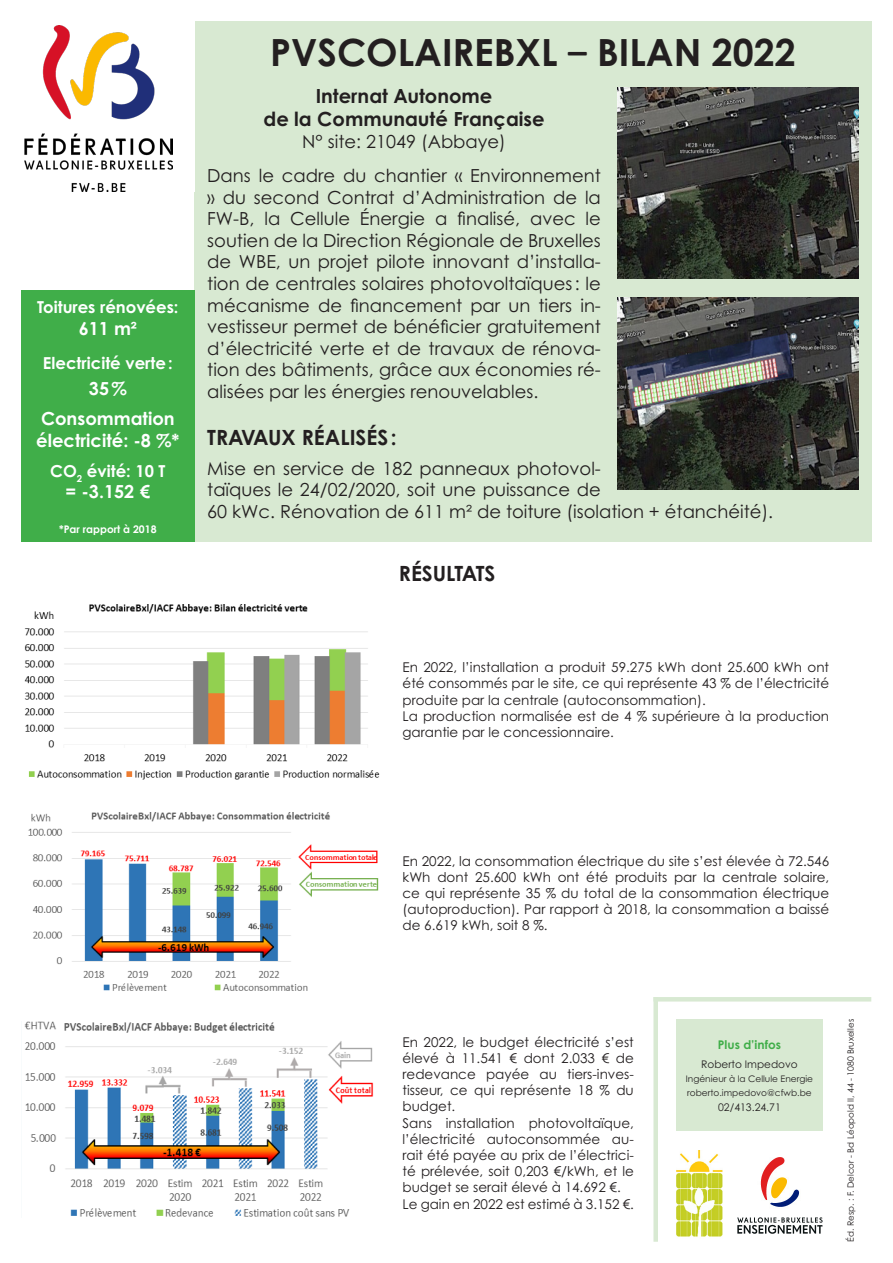
<style>
.page{position:relative;width:893px;height:1263px;background:#fff}
.page>*{position:absolute;margin:0;border:0;box-sizing:border-box;transform-origin:0 0}
.t1{font:700 37.5px "Century Gothic Pro";color:#231f20}
.t2{font:700 21px "Century Gothic Pro";color:#231f20}
.t3{font:700 19.5px/23.4px "Century Gothic Pro";color:#231f20;text-align:center}
.t4{font:18px/21.6px "Century Gothic Pro";color:#231f20;text-align:justify}
.t5{font:700 18px/21.6px "Century Gothic Pro";color:#fff}
.t6{font:700 16.5px "Century Gothic Pro";color:#fff}
.t7{font:13.5px/16.2px "Century Gothic Pro";color:#231f20;text-align:justify}
.t8{font:700 12px "Century Gothic Pro";color:#40ae49}
.t9{font:10.5px "Century Gothic Pro";color:#231f20}
.t10{font:700 10.5px "Century Gothic Pro";color:#fff}
.t11{font:9px "Century Gothic Pro";color:#231f20}
.t12{font:8.7px "Century Gothic Pro";color:#231f20}
.s1{font-family:"Calibri"}
</style>
<div class="page">
<div style="left:194px;top:21px;width:678px;height:521px;background:#d8e9d2"></div>
<div style="left:676px;top:1019px;width:147px;height:112px;background:#d8e9d2"></div>
<img style="left:676px;top:1150px;width:47px;height:87px">
<div style="left:653px;top:997px;width:5px;height:245px;background:#d8e9d2"></div>
<hr style="left:653px;top:997px;width:218px;height:4px;background:#d8e9d2">
<img style="left:618px;top:87px;width:241px;height:192px">
<img style="left:618px;top:298px;width:241px;height:191px">
<img style="left:24px;top:1021px;width:350px;height:196px">
<img style="left:28px;top:812px;width:351px;height:179px">
<img style="left:25px;top:604px;width:355px;height:176px">
<img style="left:738px;top:1157px;width:85px;height:76px">
<div style="left:21px;top:290px;width:173px;height:252px;background:#40ae49"></div>
<img style="left:25px;top:26px;width:148px;height:165px">
<p class="t6" style="left:37px;top:297px;width:143px">Toitures rénovées:</p>
<p class="t5" style="left:79px;top:317px;width:60px">611 m²</p>
<p class="t6" style="left:43px;top:353px;width:131px">Electricité verte:</p>
<p class="t5" style="left:89px;top:377px;width:39px">35%</p>
<p class="t5" style="left:36px;top:407px;width:145px">Consommation électricité: -8 %*</p>
<p class="t6" style="left:50px;top:460px;width:117px">CO<sub>2</sub> évité: 10 T</p>
<p class="t5" style="left:66px;top:481px;width:86px">= -3.152 €</p>
<p class="t10" style="left:59px;top:522px;width:99px">*Par rapport à 2018</p>
<p class="t1" style="left:270px;top:29px;width:527px">PVSCOLAIREBXL <span class="s1">–</span> BILAN 2022</p>
<p class="t3" style="left:263px;top:84px;width:283px">Internat Autonome<br>de la Communauté Française</p>
<p class="t4" style="left:302px;top:130px;width:205px">N° site: 21049 (Abbaye)</p>
<p class="t4" style="left:207px;top:164px;width:395px">Dans le cadre du chantier « Environnement » du second Contrat d’Administration de la FW-B, la Cellule Énergie a finalisé, avec le soutien de la Direction Régionale de Bruxelles de WBE, un projet pilote innovant d’installa&shy;tion de centrales solaires photovoltaïques: le mécanisme de financement par un tiers in&shy;vestisseur permet de bénéficier gratuitement d’électricité verte et de travaux de rénova&shy;tion des bâtiments, grâce aux économies ré&shy;alisées par les énergies renouvelables.</p>
<p class="t2" style="left:207px;top:424px;width:191px">TRAVAUX RÉALISÉS:</p>
<p class="t4" style="left:207px;top:457px;width:568px;text-align:left">Mise en service de 182 panneaux photovol-<br>taïques le 24/02/2020, soit une puissance de<br>60 kWc. Rénovation de 611 m² de toiture (isolation + étanchéité).</p>
<p class="t2" style="left:399px;top:561px;width:98px">RÉSULTATS</p>
<p class="t7" style="left:403px;top:659px;width:428px">En 2022, l’installation a produit 59.275 kWh dont 25.600 kWh ont été consommés par le site, ce qui représente 43 % de l’électricité produite par la centrale (autoconsommation).</p>
<p class="t7" style="left:403px;top:708px;width:428px">La production normalisée est de 4 % supérieure à la production garantie par le concessionnaire.</p>
<p class="t7" style="left:403px;top:852px;width:428px">En 2022, la consommation électrique du site s’est élevée à 72.546 kWh dont 25.600 kWh ont été produits par la centrale solaire, ce qui représente 35 % du total de la consommation électrique (autoproduction). Par rapport à 2018, la consommation a baissé de 6.619 kWh, soit 8 %.</p>
<p class="t7" style="left:403px;top:1033px;width:233px">En 2022, le budget électricité s’est élevé à 11.541 € dont 2.033 € de redevance payée au tiers-inves&shy;tisseur, ce qui représente 18 % du budget.</p>
<p class="t7" style="left:403px;top:1114px;width:233px">Sans installation photovoltaïque, l’électricité autoconsommée au&shy;rait été payée au prix de l’électrici&shy;té prélevée, soit 0,203 €/kWh, et le budget se serait élevé à 14.692 €.</p>
<p class="t7" style="left:403px;top:1195px;width:233px">Le gain en 2022 est estimé à 3.152 €.</p>
<p class="t8" style="left:718px;top:1037px;width:65px">Plus d’infos</p>
<p class="t9" style="left:701px;top:1057px;width:98px">Roberto Impedovo</p>
<p class="t11" style="left:686px;top:1073px;width:129px">Ingénieur à la Cellule Energie</p>
<p class="t11" style="left:687px;top:1088px;width:126px">roberto.impedovo@cfwb.be</p>
<p class="t9" style="left:718px;top:1101px;width:64px">02/413.24.71</p>
<p class="t12" style="left:845px;top:1242px;width:224px;rotate:-90deg">Éd. Resp. : F. Delcor - Bd Léopold II, 44 - 1080 Bruxelles</p>
</div>
